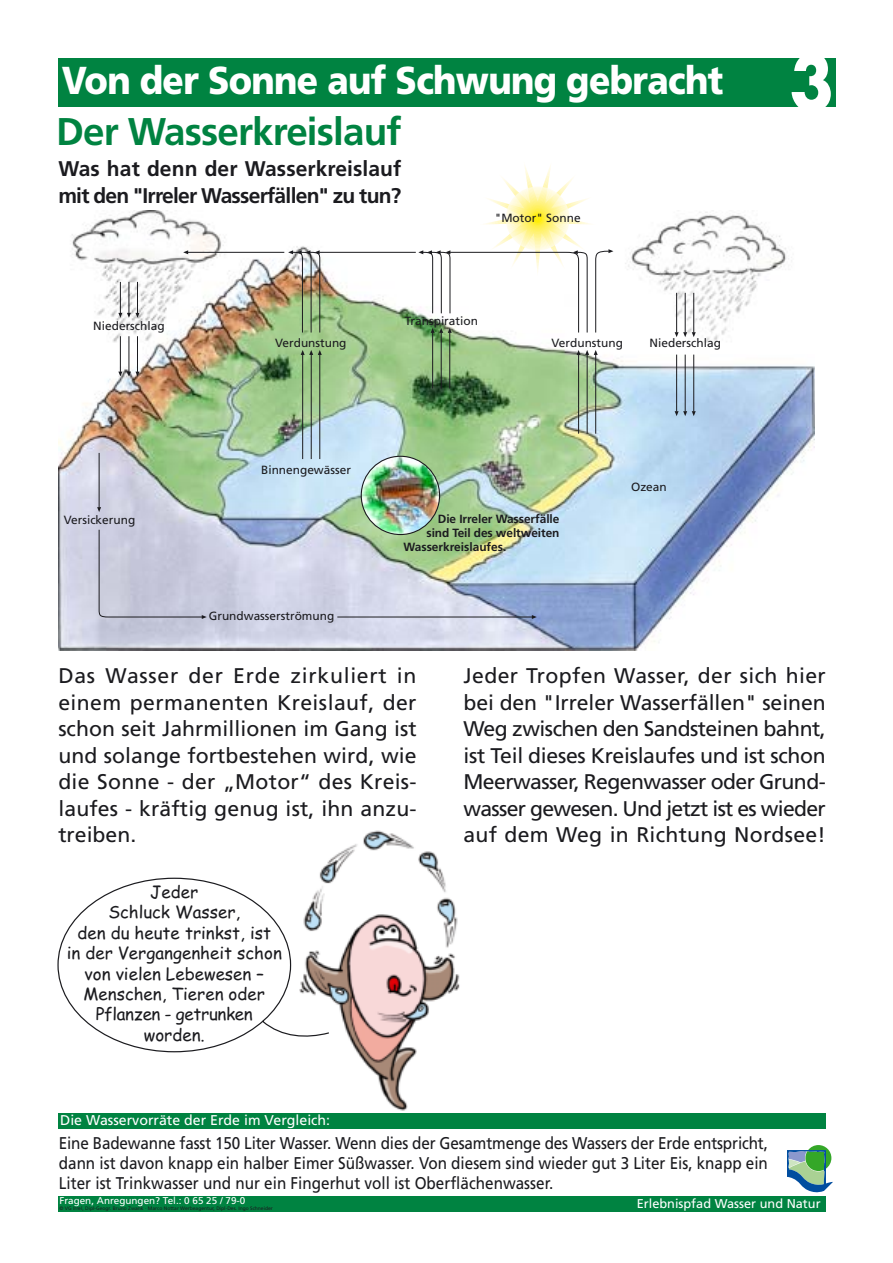
<style>
.page{position:relative;width:893px;height:1263px;background:#fff}
.page>*{position:absolute;margin:0;border:0;box-sizing:border-box;transform-origin:0 0}
.t1{font:700 72px "Futura";color:#fff;scale:.9 1}
.t2{font:900 38.85px "Frutiger";letter-spacing:-.02em;color:#fff;scale:.9 1}
.t3{font:700 38.55px "Frutiger";letter-spacing:-.02em;color:#008341}
.t4{font:21.3px/26.5px "Frutiger";letter-spacing:.01em;color:#1b1b1f;text-align:justify}
.t5{font:700 21.3px/26.5px "Frutiger";letter-spacing:-.035em;color:#1b1b1f}
.t6{font:16.95px/20.4px "Frutiger";color:#1b1b1f;text-align:justify;scale:.9 1}
.t7{font:16.95px/20.4px "Comic Sans MS";color:#1b1b1f;text-align:center}
.t8{font:14.1px "Frutiger";color:#fff}
.t9{font:12.75px "Frutiger";color:#fff}
.t10{font:11.85px "Frutiger";color:#1b1b1f}
.t11{font:700 11.85px "Frutiger";letter-spacing:-.005em;color:#1b1b1f}
.t12{font:9.9px "Frutiger";color:#fff}
.t13{font:4.95px "Frutiger";color:#1b1b1f}
</style>
<div class="page">
<div style="left:58px;top:1196px;width:768px;height:16px;background:#008341"></div>
<svg style="left:787px;top:1145px;width:46px;height:48px"></svg>
<img style="left:319px;top:830px;width:141px;height:281px">
<div style="left:58px;top:58px;width:777px;height:49px;background:#008341"></div>
<img style="left:58px;top:210px;width:756px;height:440px">
<hr style="left:120px;top:282px;width:1px;height:31px;background:#1b1b1f">
<hr style="left:128px;top:282px;width:1px;height:31px;background:#1b1b1f">
<hr style="left:137px;top:282px;width:1px;height:31px;background:#1b1b1f">
<svg style="left:118px;top:313px;width:21px;height:5px"></svg>
<hr style="left:120px;top:336px;width:1px;height:36px;background:#1b1b1f">
<hr style="left:128px;top:336px;width:1px;height:36px;background:#1b1b1f">
<hr style="left:137px;top:336px;width:1px;height:36px;background:#1b1b1f">
<svg style="left:118px;top:372px;width:21px;height:5px"></svg>
<hr style="left:311px;top:355px;width:1px;height:104px;background:#1b1b1f">
<hr style="left:302px;top:355px;width:1px;height:104px;background:#1b1b1f">
<hr style="left:449px;top:333px;width:1px;height:56px;background:#1b1b1f">
<hr style="left:441px;top:333px;width:1px;height:56px;background:#1b1b1f">
<hr style="left:432px;top:333px;width:1px;height:56px;background:#1b1b1f">
<hr style="left:595px;top:355px;width:1px;height:79px;background:#1b1b1f">
<hr style="left:586px;top:355px;width:1px;height:79px;background:#1b1b1f">
<hr style="left:578px;top:355px;width:1px;height:79px;background:#1b1b1f">
<svg style="left:576px;top:350px;width:21px;height:5px"></svg>
<hr style="left:319px;top:252px;width:97px;height:1px;background:#1b1b1f">
<img style="left:288px;top:250px;width:32px;height:83px">
<svg style="left:418px;top:165px;width:195px;height:168px"></svg>
<hr style="left:319px;top:355px;width:1px;height:104px;background:#1b1b1f">
<svg style="left:301px;top:350px;width:21px;height:5px"></svg>
<hr style="left:188px;top:252px;width:96px;height:1px;background:#1b1b1f">
<svg style="left:183px;top:250px;width:5px;height:4px"></svg>
<hr style="left:99px;top:453px;width:1px;height:54px;background:#1b1b1f">
<svg style="left:97px;top:507px;width:4px;height:5px"></svg>
<svg style="left:98px;top:529px;width:109px;height:90px;background:#c3c4d7"></svg>
<hr style="left:337px;top:617px;width:195px;height:1px;background:#1b1b1f">
<svg style="left:532px;top:615px;width:5px;height:4px"></svg>
<hr style="left:676px;top:293px;width:1px;height:40px;background:#1b1b1f">
<hr style="left:684px;top:293px;width:1px;height:40px;background:#1b1b1f">
<hr style="left:693px;top:293px;width:1px;height:40px;background:#1b1b1f">
<svg style="left:674px;top:332px;width:21px;height:5px"></svg>
<hr style="left:676px;top:355px;width:1px;height:57px;background:#1b1b1f">
<hr style="left:684px;top:355px;width:1px;height:57px;background:#1b1b1f">
<hr style="left:693px;top:355px;width:1px;height:57px;background:#1b1b1f">
<svg style="left:674px;top:411px;width:21px;height:5px"></svg>
<div style="left:58px;top:1113px;width:768px;height:16px;background:#008341"></div>
<svg style="left:57px;top:877px;width:273px;height:176px"></svg>
<img style="left:361px;top:456px;width:82px;height:79px">
<div style="left:361px;top:456px;width:79px;height:79px;border:1px solid #1b1b1f;border-radius:50%"></div>
<h2 class="t2" style="left:62px;top:65px;width:736px">Von der Sonne auf Schwung gebracht</h2>
<h3 class="t3" style="left:56px;top:116px;width:347px">Der Wasserkreislauf</h3>
<p class="t5" style="left:58px;top:157px;width:344px">Was hat denn der Wasserkreislauf mit den "Irreler Wasserfällen" zu tun?</p>
<p class="t10" style="left:494px;top:213px;width:87px">"Motor" Sonne</p>
<p class="t10" style="left:93px;top:321px;width:73px">Niederschlag</p>
<p class="t10" style="left:275px;top:338px;width:73px">Verdunstung</p>
<p class="t10" style="left:405px;top:316px;width:75px">Transpiration</p>
<p class="t10" style="left:551px;top:338px;width:73px">Verdunstung</p>
<p class="t10" style="left:649px;top:338px;width:73px">Niederschlag</p>
<p class="t10" style="left:64px;top:516px;width:73px">Versickerung</p>
<p class="t10" style="left:261px;top:465px;width:91px">Binnengewässer</p>
<p class="t10" style="left:209px;top:611px;width:127px">Grundwasserströmung</p>
<p class="t11" style="left:438px;top:514px;width:123px">Die Irreler Wasserfälle</p>
<p class="t11" style="left:426px;top:528px;width:134px">sind Teil des weltweiten</p>
<p class="t11" style="left:403px;top:543px;width:105px">Wasserkreislaufes.</p>
<p class="t10" style="left:631px;top:482px;width:37px">Ozean</p>
<h1 class="t1" style="left:789px;top:50px;width:51px">3</h1>
<p class="t4" style="left:58px;top:664px;width:360px">Das Wasser der Erde zirkuliert in einem permanenten Kreislauf, der schon seit Jahrmillionen im Gang ist und solange fortbestehen wird, wie die Sonne - der „Motor“ des Kreis&shy;laufes - kräftig genug ist, ihn anzu&shy;treiben.</p>
<p class="t4" style="left:463px;top:664px;width:364px">Jeder Tropfen Wasser, der sich hier bei den "Irreler Wasserfällen" seinen Weg zwischen den Sandsteinen bahnt, ist Teil dieses Kreislaufes und ist schon Meerwasser, Regenwasser oder Grund&shy;wasser gewesen. Und jetzt ist es wieder auf dem Weg in Richtung Nordsee!</p>
<p class="t7" style="left:67px;top:884px;width:217px">Jeder<br>Schluck Wasser,<br>den du heute trinkst, ist<br>in der Vergangenheit schon von vielen Lebewesen –<br>Menschen, Tieren oder<br>Pflanzen - getrunken worden.</p>
<p class="t8" style="left:60px;top:1115px;width:271px">Die Wasservorräte der Erde im Vergleich:</p>
<p class="t6" style="left:59px;top:1134px;width:789px">Eine Badewanne fasst 150 Liter Wasser. Wenn dies der Gesamtmenge des Wassers der Erde entspricht, dann ist davon knapp ein halber Eimer Süßwasser. Von diesem sind wieder gut 3 Liter Eis, knapp ein Liter ist Trinkwasser und nur ein Fingerhut voll ist Oberflächenwasser.</p>
<p class="t12" style="left:59px;top:1196px;width:187px">Fragen, Anregungen? Tel.: 0 65 25 / 79-0</p>
<p class="t13" style="left:59px;top:1207px;width:215px">© VG Irrel, Dipl-Geogr. Bruno Zwank · Marco Nottar Werbeagentur, Dipl-Des. Ingo Schneider</p>
<p class="t9" style="left:636px;top:1199px;width:185px">Erlebnispfad Wasser und Natur</p>
</div>
